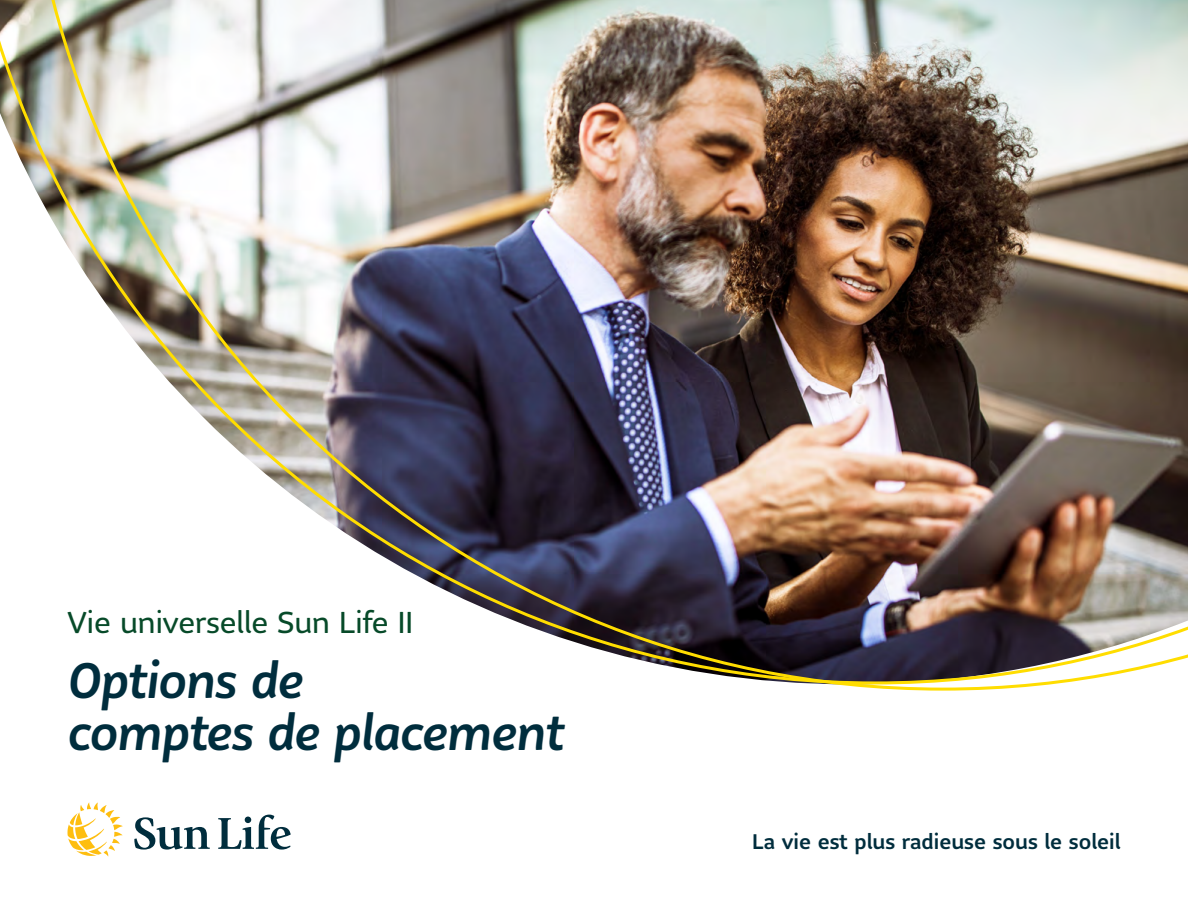
<style>
.page{position:relative;width:1188px;height:918px;background:#fff}
.page>*{position:absolute;margin:0;border:0;box-sizing:border-box;transform-origin:0 0}
.t1{font:italic 500 49.5px/52.5px "Sun Life Sans";letter-spacing:-.02em;color:#002d3d}
.t2{font:30px "Sun Life Sans";color:#074a29}
.t3{font:500 21px "Sun Life Sans";color:#002d3d}
</style>
<div class="page">
<img style="left:23px;top:0;width:1165px;height:691px">
<svg style="left:134px;top:817px;width:76px;height:33px"></svg>
<svg style="left:218px;top:815px;width:73px;height:35px"></svg>
<svg style="left:68px;top:802px;width:55px;height:54px"></svg>
<h2 class="t2" style="left:68px;top:603px;width:347px">Vie universelle Sun Life II</h2>
<h1 class="t1" style="left:68px;top:653px;width:499px">Options de<br>comptes de placement</h1>
<p class="t3" style="left:752px;top:827px;width:370px">La vie est plus radieuse sous le soleil</p>
</div>
